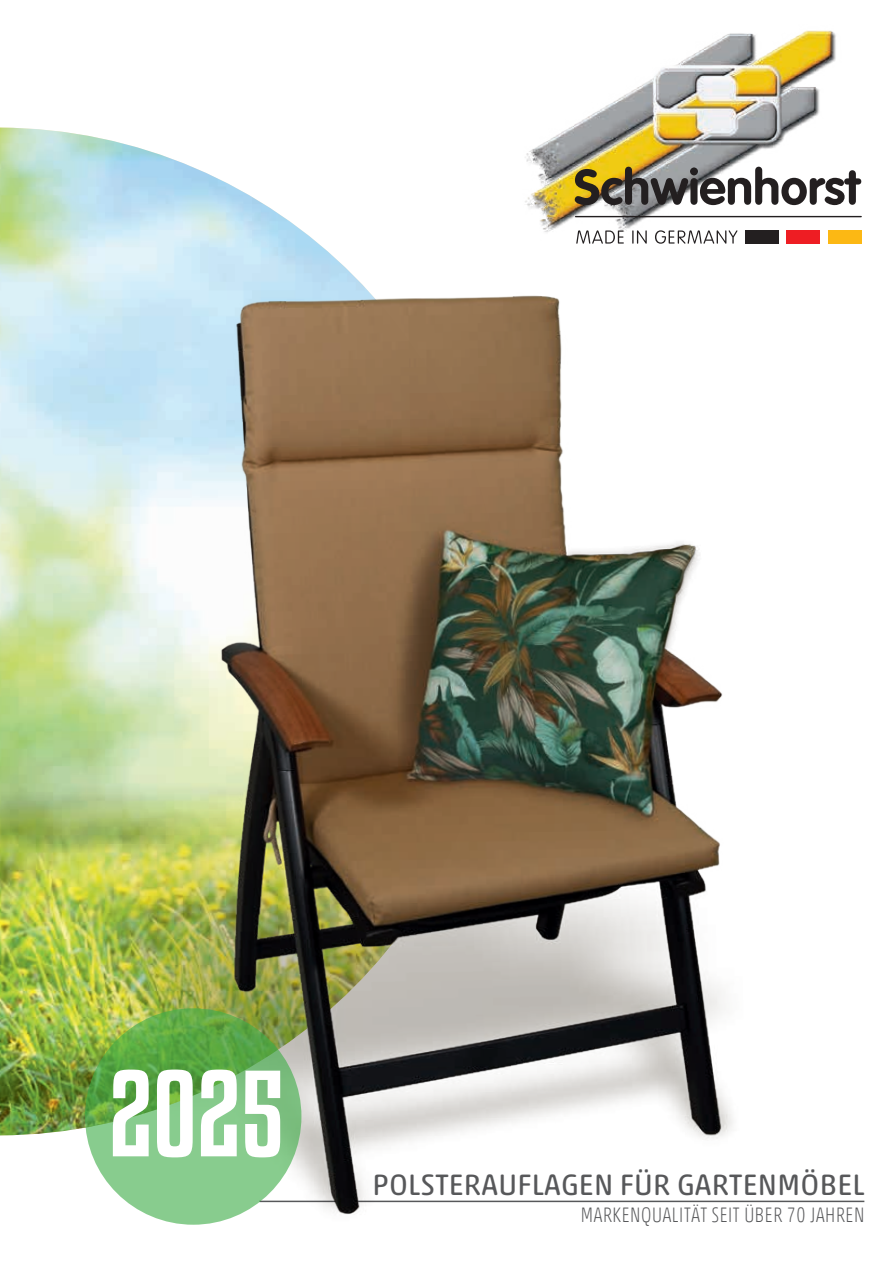
<style>
.page{position:relative;width:893px;height:1263px;background:#fff}
.page>*{position:absolute;margin:0;border:0;box-sizing:border-box;transform-origin:0 0}
.t1{font:108.45px "Kenyan Coffee Rg";color:#fff}
.t2{font:30px "Akko Rounded";letter-spacing:.01em;color:#57585a}
.t3{font:100 condensed 21px "Akko Pro";letter-spacing:.03em;color:#57585a}
</style>
<div class="page">
<hr style="left:259px;top:1200px;width:605px;height:2px;background:#57585a">
<img style="left:0;top:128px;width:325px;height:1007px">
<img style="left:58px;top:249px;width:110px;height:973px">
<img style="left:168px;top:249px;width:590px;height:976px">
<img style="left:455px;top:30px;width:407px;height:262px">
<div style="left:745px;top:230px;width:34px;height:14px;background:#231f20"></div>
<div style="left:787px;top:230px;width:33px;height:14px;background:#ee1d23"></div>
<div style="left:828px;top:230px;width:34px;height:14px;background:#fcb814"></div>
<hr style="left:576px;top:216px;width:285px;height:1px;background:#231f20">
<svg style="left:576px;top:230px;width:161px;height:14px"></svg>
<svg style="left:575px;top:167px;width:286px;height:38px"></svg>
<svg style="left:85px;top:1008px;width:216px;height:217px;fill:#84c889"></svg>
<h1 class="t1" style="left:108px;top:1040px;width:178px">2025</h1>
<h2 class="t2" style="left:373px;top:1166px;width:493px">POLSTERAUFLAGEN FÜR GARTENMÖBEL</h2>
<p class="t3" style="left:581px;top:1202px;width:285px">MARKENQUALITÄT SEIT ÜBER 70 JAHREN</p>
</div>
